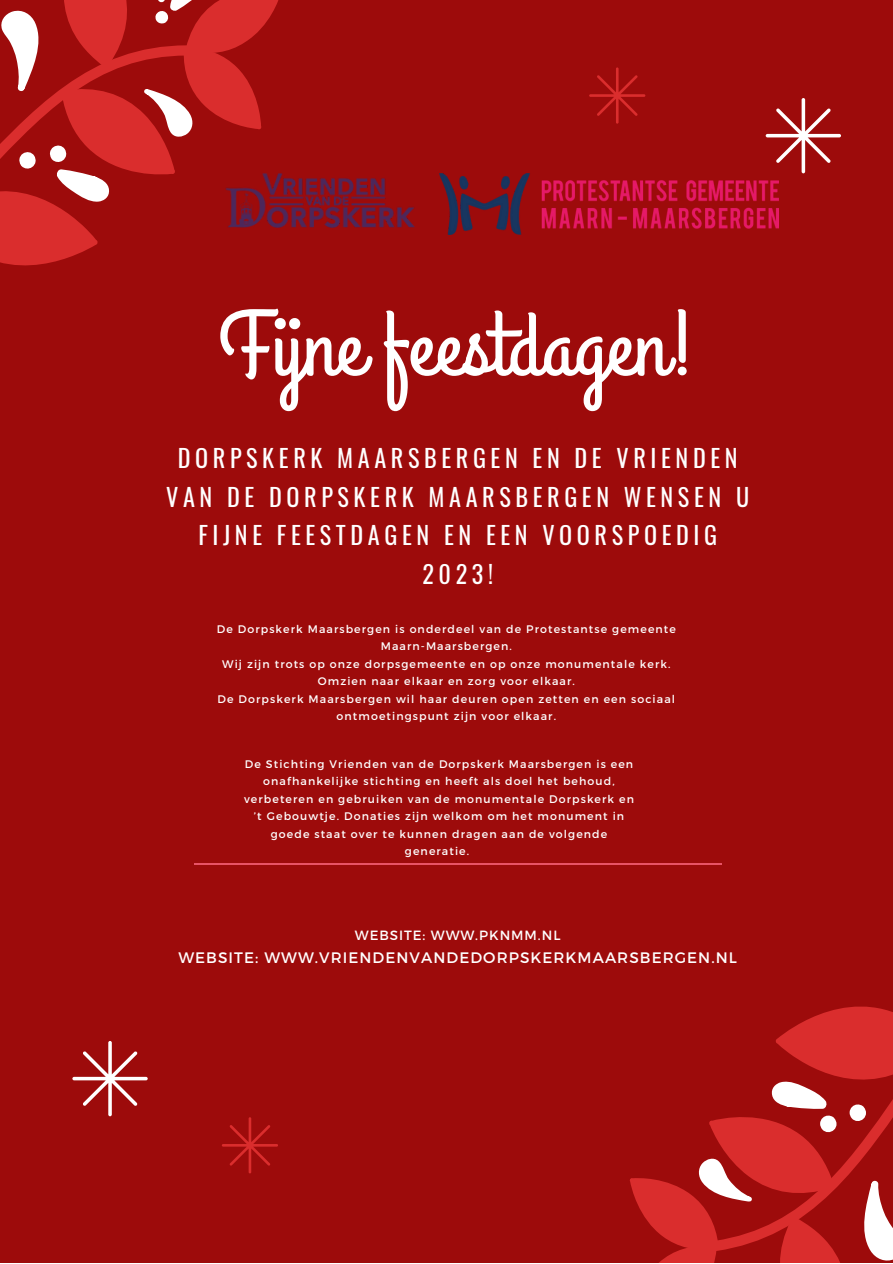
<style>
.page{position:relative;width:893px;height:1264px;background:#fff}
.page>*{position:absolute;margin:0;border:0;box-sizing:border-box;transform-origin:0 0}
.t1{font:91.65px "Grand Hotel";color:#fff}
.t2{font:24.15px/38.7px "Oswald";letter-spacing:.19em;color:#fff;text-align:center}
.t3{font:15.15px "Montserrat";letter-spacing:.07em;color:#fff}
.t4{font:13.35px "Montserrat";letter-spacing:.07em;color:#fff}
.t5{font:10.95px/17.4px "Montserrat";letter-spacing:.1em;color:#fff;text-align:center}
</style>
<div class="page">
<div style="left:0;top:0;width:892px;height:1262px;background:#9d0b0b"></div>
<svg style="left:0;top:0;width:279px;height:266px"></svg>
<svg style="left:630px;top:1006px;width:262px;height:256px"></svg>
<svg style="left:72px;top:1041px;width:76px;height:75px"></svg>
<svg style="left:222px;top:1117px;width:56px;height:56px"></svg>
<svg style="left:589px;top:67px;width:56px;height:57px"></svg>
<svg style="left:765px;top:98px;width:76px;height:75px"></svg>
<hr style="left:194px;top:863px;width:527px;height:2px;background:#e85366">
<img style="left:200px;top:124px;width:215px;height:142px">
<img style="left:439px;top:173px;width:339px;height:61px">
<h1 class="t1" style="left:219px;top:286px;width:479px">Fijne feestdagen!</h1>
<h2 class="t2" style="left:166px;top:437px;width:584px">DORPSKERK MAARSBERGEN EN DE VRIENDEN<br>VAN DE DORPSKERK MAARSBERGEN WENSEN U<br>FIJNE FEESTDAGEN EN EEN VOORSPOEDIG<br>2023!</h2>
<p class="t5" style="left:217px;top:620px;width:460px">De Dorpskerk Maarsbergen is onderdeel van de Protestantse gemeente Maarn-Maarsbergen.<br>Wij zijn trots op onze dorpsgemeente en op onze monumentale kerk.<br>Omzien naar elkaar en zorg voor elkaar.<br>De Dorpskerk Maarsbergen wil haar deuren open zetten en een sociaal ontmoetingspunt zijn voor elkaar.</p>
<p class="t5" style="left:244px;top:754px;width:391px">De Stichting Vrienden van de Dorpskerk Maarsbergen is een onafhankelijke stichting en heeft als doel het behoud, verbeteren en gebruiken van de monumentale Dorpskerk en ’t Gebouwtje. Donaties zijn welkom om het monument in goede staat over te kunnen dragen aan de volgende generatie.</p>
<p class="t4" style="left:355px;top:926px;width:207px">WEBSITE: WWW.PKNMM.NL</p>
<h3 class="t3" style="left:178px;top:947px;width:560px">WEBSITE: WWW.VRIENDENVANDEDORPSKERKMAARSBERGEN.NL</h3>
</div>
